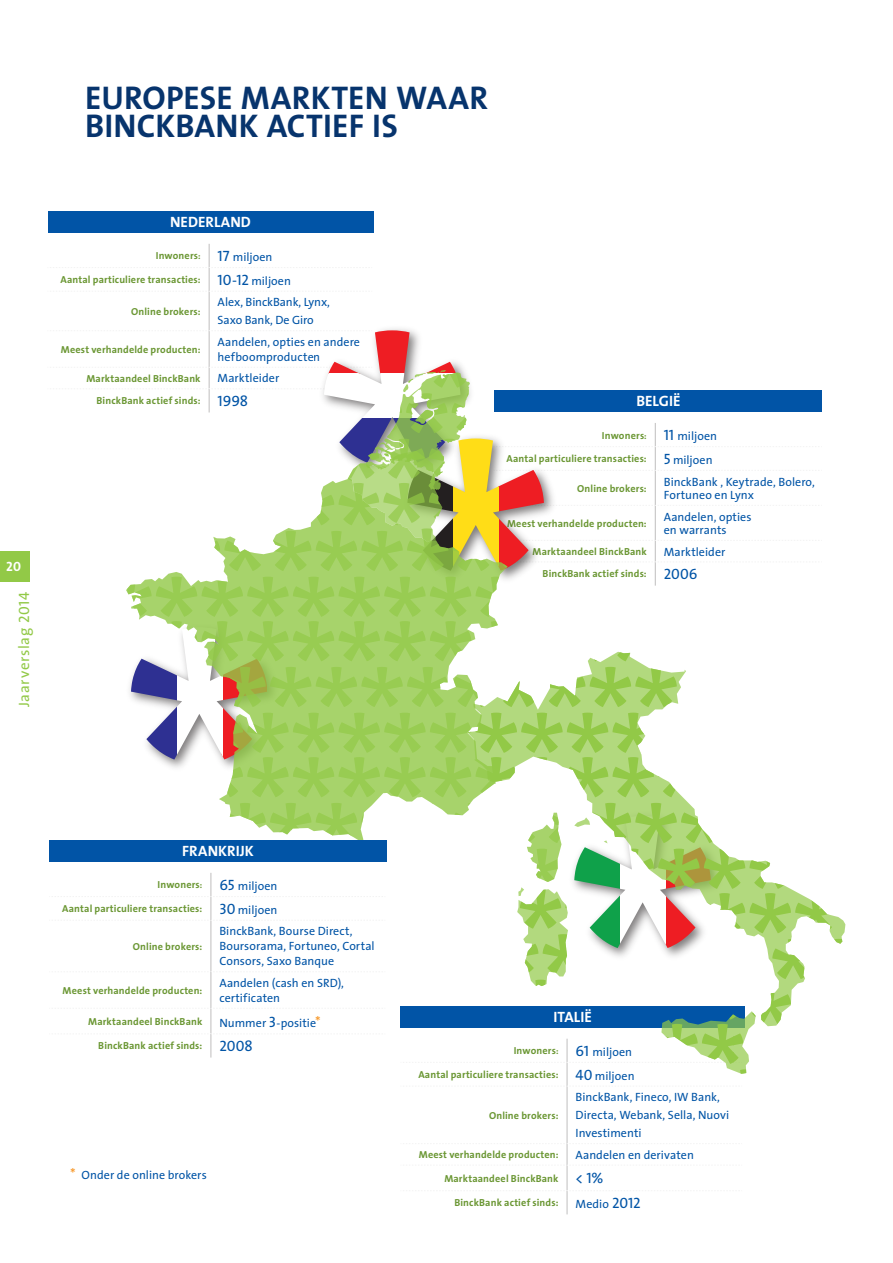
<style>
.page{position:relative;width:893px;height:1263px;background:#fff}
.page>*{position:absolute;margin:0;border:0;box-sizing:border-box;transform-origin:0 0}
.t1{font:33px/28.5px "The Sans Bold Caps";letter-spacing:.005em;color:#07346d}
.t2{font:15px "The Sans Bold Caps";letter-spacing:.005em;color:#fff}
.t3{font:15px "The Sans";letter-spacing:.04em;color:#92c947}
.t4{font:15px "The Sans Caps";letter-spacing:-.01em;color:#0154a6}
.t5{font:15px "The Sans";color:#0154a6}
.t6{font:13.5px "The Sans Bold Caps";color:#fff}
.t7{font:12px/15px "The Sans";letter-spacing:.005em;color:#0154a6}
.t8{font:700 10.2px "The Sans";letter-spacing:.015em;color:#6b9734}
.s1{font-size:9px}
.s2{font-family:"The Sans Caps";font-size:15px}
.s3{font-family:"The Sans"}
.s4{font-family:"The Sans Caps"}
.s5{font-family:"The Sans Caps";font-size:15px;color:#f79727}
</style>
<div class="page">
<div style="left:0;top:551px;width:29px;height:31px;background:#92c947"></div>
<hr style="left:209px;top:291px;width:1px;height:40px;background:#bfbebe">
<hr style="left:209px;top:331px;width:1px;height:36px;background:#bfbebe">
<svg style="left:50px;top:244px;width:320px;height:48px"></svg>
<div style="left:48px;top:211px;width:325px;height:21px;background:#0154a6"></div>
<hr style="left:567px;top:1086px;width:1px;height:57px;background:#bfbebe">
<svg style="left:403px;top:1143px;width:285px;height:71px"></svg>
<div style="left:401px;top:1006px;width:344px;height:21px;background:#0154a6"></div>
<div style="left:495px;top:390px;width:327px;height:22px;background:#0154a6"></div>
<hr style="left:655px;top:470px;width:1px;height:35px;background:#bfbebe">
<hr style="left:655px;top:506px;width:1px;height:34px;background:#bfbebe">
<svg style="left:562px;top:423px;width:257px;height:48px"></svg>
<svg style="left:562px;top:505px;width:257px;height:1px"></svg>
<svg style="left:562px;top:540px;width:257px;height:46px"></svg>
<svg style="left:331px;top:330px;width:129px;height:37px"></svg>
<svg style="left:499px;top:442px;width:45px;height:35px"></svg>
<svg style="left:470px;top:438px;width:29px;height:39px"></svg>
<svg style="left:126px;top:477px;width:434px;height:385px"></svg>
<svg style="left:126px;top:367px;width:344px;height:175px"></svg>
<svg style="left:401px;top:1026px;width:351px;height:61px"></svg>
<svg style="left:468px;top:652px;width:377px;height:374px"></svg>
<hr style="left:211px;top:920px;width:1px;height:51px;background:#bfbebe">
<hr style="left:211px;top:972px;width:1px;height:36px;background:#bfbebe">
<svg style="left:52px;top:873px;width:331px;height:48px"></svg>
<svg style="left:210px;top:1008px;width:2px;height:49px"></svg>
<div style="left:49px;top:840px;width:338px;height:21px;background:#0154a6"></div>
<p class="t1" style="left:85px;top:83px;width:405px">EUROPESE MARKTEN WAAR<br>BINCKBANK ACTIEF IS</p>
<p class="t2" style="left:170px;top:210px;width:82px">NEDERLAND</p>
<p class="t8" style="left:156px;top:247px;width:46px">Inwoners<span class="s1">:</span></p>
<p class="t7" style="left:218px;top:249px;width:56px"><span class="s2">17</span> miljoen</p>
<p class="t8" style="left:60px;top:271px;width:142px">Aantal particuliere transacties:</p>
<p class="t7" style="left:218px;top:273px;width:75px"><span class="s2">10-12</span> miljoen</p>
<p class="t8" style="left:131px;top:303px;width:71px">Online brokers:</p>
<p class="t7" style="left:218px;top:293px;width:114px;line-height:18px">Alex, BinckBank, Lynx,<br>Saxo Bank, De Giro</p>
<p class="t8" style="left:61px;top:341px;width:141px">Meest verhandelde producten:</p>
<p class="t7" style="left:218px;top:334px;width:144px">Aandelen, opties en andere hefboomproducten</p>
<p class="t8" style="left:86px;top:370px;width:116px">Marktaandeel BinckBank</p>
<p class="t7" style="left:218px;top:370px;width:63px">Marktleider</p>
<p class="t8" style="left:97px;top:392px;width:106px">BinckBank actief sinds:</p>
<p class="t4" style="left:218px;top:389px;width:32px">199<span class="s3">8</span></p>
<h3 class="t6" style="left:6px;top:555px;width:16px">20</h3>
<h2 class="t3" style="left:12px;top:707px;width:117px;rotate:-90deg">Jaarverslag <span class="s4">2014</span></h2>
<p class="t2" style="left:636px;top:389px;width:46px">BELGIË</p>
<p class="t8" style="left:602px;top:426px;width:46px">Inwoners<span class="s1">:</span></p>
<p class="t7" style="left:664px;top:428px;width:55px"><span class="s2">11</span> miljoen</p>
<p class="t8" style="left:507px;top:450px;width:142px">Aantal particuliere transacties:</p>
<p class="t7" style="left:664px;top:452px;width:50px"><span class="s2">5</span> miljoen</p>
<p class="t8" style="left:577px;top:480px;width:71px">Online brokers:</p>
<p class="t7" style="left:664px;top:474px;width:153px">BinckBank , Keytrade, Bolero,</p>
<p class="t7" style="left:664px;top:487px;width:92px">Fortuneo en Lynx</p>
<p class="t8" style="left:507px;top:515px;width:141px">Meest verhandelde producten:</p>
<p class="t7" style="left:664px;top:509px;width:89px">Aandelen, opties</p>
<p class="t7" style="left:664px;top:522px;width:64px">en warrants</p>
<p class="t8" style="left:533px;top:543px;width:116px">Marktaandeel BinckBank</p>
<p class="t7" style="left:664px;top:544px;width:63px">Marktleider</p>
<p class="t8" style="left:543px;top:565px;width:106px">BinckBank actief sinds:</p>
<p class="t4" style="left:664px;top:562px;width:35px">2006</p>
<p class="t2" style="left:182px;top:838px;width:73px">FRANKRIJK</p>
<p class="t8" style="left:158px;top:876px;width:46px">Inwoners<span class="s1">:</span></p>
<p class="t7" style="left:219px;top:878px;width:60px"><span class="s2">65</span> miljoen</p>
<p class="t8" style="left:62px;top:900px;width:142px">Aantal particuliere transacties:</p>
<p class="t7" style="left:219px;top:902px;width:60px"><span class="s2">30</span> miljoen</p>
<p class="t8" style="left:133px;top:938px;width:71px">Online brokers:</p>
<p class="t7" style="left:219px;top:923px;width:157px">BinckBank, Bourse Direct,<br>Boursorama, Fortuneo, Cortal<br>Consors, Saxo Banque</p>
<p class="t8" style="left:63px;top:982px;width:141px">Meest verhandelde producten:</p>
<p class="t7" style="left:219px;top:975px;width:126px">Aandelen (cash en SRD), certificaten</p>
<p class="t8" style="left:88px;top:1013px;width:116px">Marktaandeel BinckBank</p>
<p class="t7" style="left:219px;top:1014px;width:103px">Nummer <span class="s2">3</span>-positie<span class="s5">*</span></p>
<p class="t8" style="left:98px;top:1037px;width:106px">BinckBank actief sinds:</p>
<p class="t4" style="left:219px;top:1034px;width:35px">200<span class="s3">8</span></p>
<p class="t7" style="left:70px;top:1167px;width:138px"><span class="s5">*</span> Onder de online brokers</p>
<p class="t2" style="left:554px;top:1004px;width:40px">ITALIË</p>
<p class="t8" style="left:514px;top:1042px;width:46px">Inwoners<span class="s1">:</span></p>
<p class="t7" style="left:576px;top:1044px;width:58px"><span class="s2">61</span> miljoen</p>
<p class="t8" style="left:418px;top:1066px;width:142px">Aantal particuliere transacties:</p>
<p class="t7" style="left:576px;top:1068px;width:61px"><span class="s2">40</span> miljoen</p>
<p class="t8" style="left:489px;top:1106px;width:71px">Online brokers:</p>
<p class="t7" style="left:576px;top:1088px;width:155px;line-height:18px">BinckBank, Fineco, IW Bank,<br>Directa, Webank, Sella, Nuovi<br>Investimenti</p>
<p class="t8" style="left:419px;top:1146px;width:141px">Meest verhandelde producten:</p>
<p class="t7" style="left:576px;top:1147px;width:120px">Aandelen en derivaten</p>
<p class="t8" style="left:444px;top:1169px;width:116px">Marktaandeel BinckBank</p>
<p class="t5" style="left:576px;top:1166px;width:29px">&lt; <span class="s4">1</span>%</p>
<p class="t8" style="left:454px;top:1194px;width:106px">BinckBank actief sinds:</p>
<p class="t7" style="left:576px;top:1196px;width:67px">Medio <span class="s2">2012</span></p>
</div>
